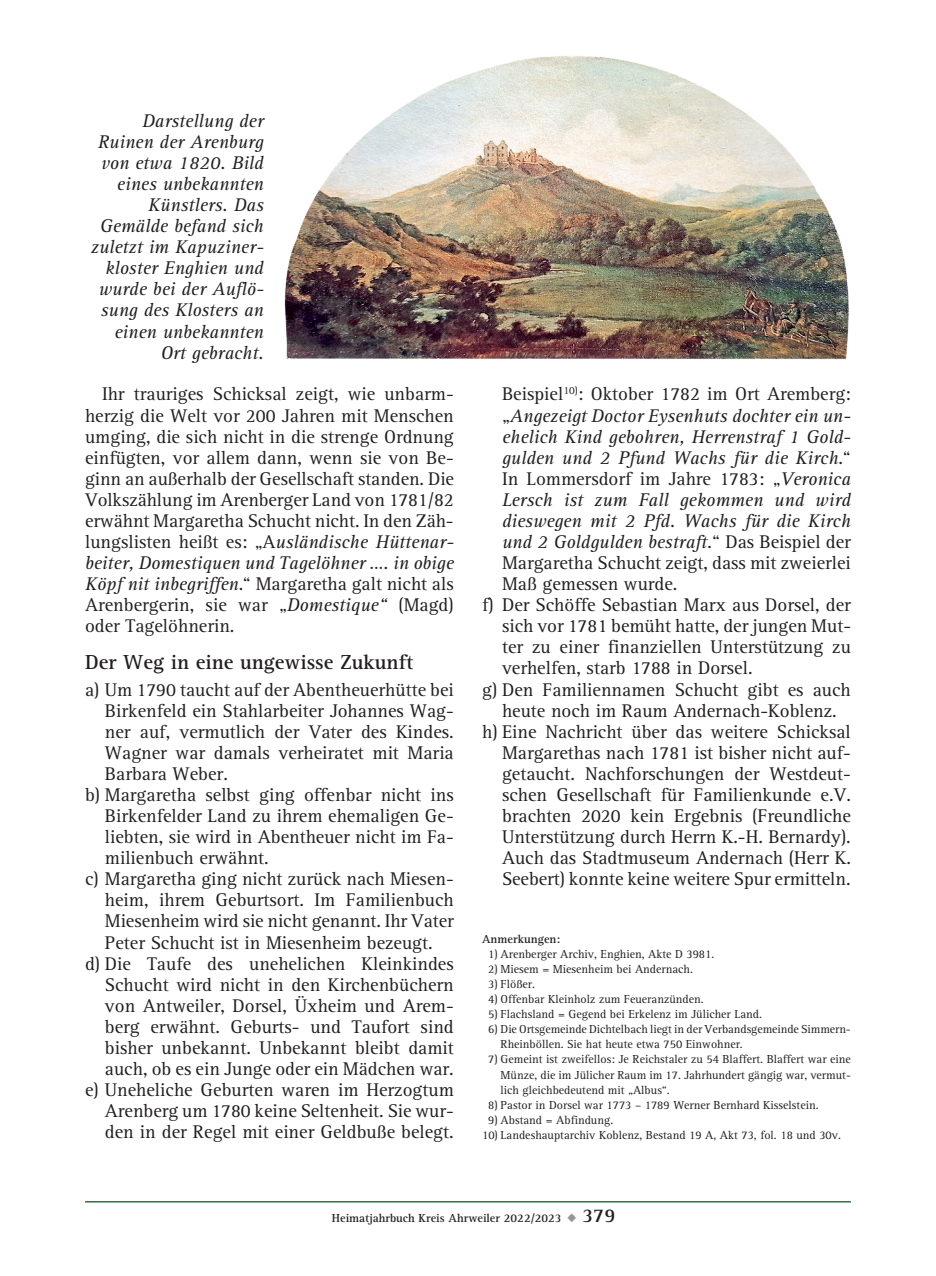
<style>
.page{position:relative;width:936px;height:1276px;background:#fff}
.page>*{position:absolute;margin:0;border:0;box-sizing:border-box;transform-origin:0 0}
.t1{font:700 21px "AT Rotis Serif";color:#231f20}
.t2{font:19px/21px "AT Rotis Serif";color:#231f20;text-align:justify}
.t3{font:italic 19px/21px "AT Rotis Serif";color:#231f20;text-align:right}
.t4{font:12px/15px "AT Rotis Serif";color:#231f20}
.t5{font:700 12px "AT Rotis Serif";color:#231f20}
.s1{font-style:italic}
.s2{font-style:normal}
.s3{color:#939598}
.s4{font-size:20px}
</style>
<div class="page">
<hr style="left:85px;top:1201px;width:765px;height:1px;background:#2d7143">
<img style="left:284px;top:56px;width:565px;height:303px">
<p class="t3" style="left:91px;top:111px;width:174px">Darstellung der<br>Ruinen der Arenburg von etwa 1820. Bild eines unbekannten<br>Künstlers. Das<br>Gemälde befand sich zuletzt im Kapuziner&shy;kloster Enghien und wurde bei der Auflö&shy;sung des Klosters an einen unbekannten<br>Ort gebracht.</p>
<p class="t2" style="left:85px;top:384px;width:370px;text-indent:17px">Ihr trauriges Schicksal zeigt, wie unbarm&shy;herzig die Welt vor 200 Jahren mit Menschen umging, die sich nicht in die strenge Ordnung einfügten, vor allem dann, wenn sie von Be&shy;ginn an außerhalb der Gesellschaft standen. Die Volkszählung im Arenberger Land von 1781/82 erwähnt Margaretha Schucht nicht. In den Zäh&shy;lungslisten heißt es: „A<span class="s1">usländische Hüttenar&shy;beiter, Domestiquen und Tagelöhner …. in obige Köpf nit inbegriffen</span>.“ Margaretha galt nicht als Arenbergerin, sie war „<span class="s1">Domestique“</span> (Magd) oder Tagelöhnerin.</p>
<p class="t1" style="left:85px;top:649px;width:329px">Der Weg in eine ungewisse Zukunft</p>
<p class="t2" style="left:85px;top:679px;width:370px">a) Um 1790 taucht auf der Abentheuerhütte bei</p>
<p class="t2" style="left:105px;top:700px;width:350px">Birkenfeld ein Stahlarbeiter Johannes Wag-</p>
<p class="t2" style="left:105px;top:721px;width:350px">ner auf, vermutlich der Vater des Kindes.</p>
<p class="t2" style="left:105px;top:742px;width:350px">Wagner war damals verheiratet mit Maria</p>
<p class="t2" style="left:105px;top:763px;width:124px">Barbara Weber.</p>
<p class="t2" style="left:85px;top:784px;width:370px">b) Margaretha selbst ging offenbar nicht ins</p>
<p class="t2" style="left:105px;top:806px;width:350px">Birkenfelder Land zu ihrem ehemaligen Ge-</p>
<p class="t2" style="left:105px;top:827px;width:350px">liebten, sie wird in Abentheuer nicht im Fa-</p>
<p class="t2" style="left:105px;top:848px;width:165px">milienbuch erwähnt.</p>
<p class="t2" style="left:85px;top:869px;width:370px">c) Margaretha ging nicht zurück nach Miesen-</p>
<p class="t2" style="left:105px;top:890px;width:350px">heim, ihrem Geburtsort. Im Familienbuch</p>
<p class="t2" style="left:105px;top:911px;width:350px">Miesenheim wird sie nicht genannt. Ihr Vater</p>
<p class="t2" style="left:105px;top:932px;width:329px">Peter Schucht ist in Miesenheim bezeugt.</p>
<p class="t2" style="left:85px;top:953px;width:370px">d) Die Taufe des unehelichen Kleinkindes</p>
<p class="t2" style="left:105px;top:974px;width:350px">Schucht wird nicht in den Kirchenbüchern</p>
<p class="t2" style="left:105px;top:995px;width:350px">von Antweiler, Dorsel, Üxheim und Arem-</p>
<p class="t2" style="left:105px;top:1016px;width:350px">berg erwähnt. Geburts- und Taufort sind</p>
<p class="t2" style="left:105px;top:1037px;width:350px">bisher unbekannt. Unbekannt bleibt damit</p>
<p class="t2" style="left:105px;top:1058px;width:350px">auch, ob es ein Junge oder ein Mädchen war.</p>
<p class="t2" style="left:85px;top:1079px;width:370px">e) Uneheliche Geburten waren im Herzogtum</p>
<p class="t2" style="left:105px;top:1101px;width:350px">Arenberg um 1780 keine Seltenheit. Sie wur-</p>
<p class="t2" style="left:105px;top:1122px;width:350px">den in der Regel mit einer Geldbuße belegt.</p>
<p class="t2" style="left:502px;top:384px;width:350px">Beispiel<sup>10)</sup>: Oktober 1782 im Ort Aremberg:</p>
<p class="t3" style="left:502px;top:405px;width:350px"><span class="s2">„</span>Angezeigt Doctor Eysenhuts dochter ein un-</p>
<p class="t3" style="left:502px;top:426px;width:350px">ehelich Kind gebohren, Herrenstraf 1 Gold-</p>
<p class="t3" style="left:502px;top:447px;width:350px">gulden und 2 Pfund Wachs für die Kirch<span class="s2">.“</span></p>
<p class="t2" style="left:502px;top:468px;width:350px">In Lommersdorf im Jahre 1783: „<span class="s1">Veronica</span></p>
<p class="t3" style="left:502px;top:490px;width:350px">Lersch ist zum Fall gekommen und wird</p>
<p class="t3" style="left:502px;top:511px;width:350px">dieswegen mit 2 Pfd. Wachs für die Kirch</p>
<p class="t3" style="left:502px;top:532px;width:350px">und 2 Goldgulden bestraft.<span class="s2">“ Das Beispiel der</span></p>
<p class="t2" style="left:502px;top:553px;width:350px">Margaretha Schucht zeigt, dass mit zweierlei</p>
<p class="t2" style="left:502px;top:574px;width:177px">Maß gemessen wurde.</p>
<p class="t2" style="left:482px;top:595px;width:370px">f) Der Schöffe Sebastian Marx aus Dorsel, der</p>
<p class="t2" style="left:502px;top:616px;width:350px">sich vor 1781 bemüht hatte, der jungen Mut-</p>
<p class="t2" style="left:502px;top:637px;width:350px">ter zu einer finanziellen Unterstützung zu</p>
<p class="t2" style="left:502px;top:658px;width:252px">verhelfen, starb 1788 in Dorsel.</p>
<p class="t2" style="left:482px;top:679px;width:370px">g) Den Familiennamen Schucht gibt es auch</p>
<p class="t2" style="left:502px;top:700px;width:336px">heute noch im Raum Andernach-Koblenz.</p>
<p class="t2" style="left:482px;top:721px;width:370px">h) Eine Nachricht über das weitere Schicksal</p>
<p class="t2" style="left:502px;top:742px;width:350px">Margarethas nach 1781 ist bisher nicht auf-</p>
<p class="t2" style="left:502px;top:763px;width:350px">getaucht. Nachforschungen der Westdeut-</p>
<p class="t2" style="left:502px;top:784px;width:350px">schen Gesellschaft für Familienkunde e.V.</p>
<p class="t2" style="left:502px;top:806px;width:350px">brachten 2020 kein Ergebnis (Freundliche</p>
<p class="t2" style="left:502px;top:827px;width:350px">Unterstützung durch Herrn K.-H. Bernardy).</p>
<p class="t2" style="left:502px;top:848px;width:350px">Auch das Stadtmuseum Andernach (Herr K.</p>
<p class="t2" style="left:502px;top:869px;width:350px">Seebert) konnte keine weitere Spur ermitteln.</p>
<p class="t5" style="left:482px;top:931px;width:80px">Anmerkungen:</p>
<p class="t4" style="left:488px;top:946px;width:228px">1) Arenberger Archiv, Enghien, Akte D 3981.</p>
<p class="t4" style="left:488px;top:961px;width:206px">2) Miesem = Miesenheim bei Andernach.</p>
<p class="t4" style="left:488px;top:977px;width:48px">3) Flößer.</p>
<p class="t4" style="left:488px;top:992px;width:217px">4) Offenbar Kleinholz zum Feueranzünden.</p>
<p class="t4" style="left:488px;top:1007px;width:275px">5) Flachsland = Gegend bei Erkelenz im Jülicher Land.</p>
<p class="t4" style="left:500px;top:1022px;width:352px;text-indent:-12px">6) Die Ortsgemeinde Dichtelbach liegt in der Verbandsgemeinde Simmern-<br>Rheinböllen. Sie hat heute etwa 750 Einwohner.</p>
<p class="t4" style="left:500px;top:1052px;width:352px;text-align:justify;text-indent:-12px">7) Gemeint ist zweifellos: Je Reichstaler zu 54 Blaffert. Blaffert war eine Münze, die im Jülicher Raum im 17. Jahrhundert gängig war, vermut&shy;lich gleichbedeutend mit „Albus“.</p>
<p class="t4" style="left:488px;top:1097px;width:332px">8) Pastor in Dorsel war 1773 – 1789 Werner Bernhard Kisselstein.</p>
<p class="t4" style="left:488px;top:1112px;width:126px">9) Abstand = Abfindung.</p>
<p class="t4" style="left:482px;top:1127px;width:360px">10) Landeshauptarchiv Koblenz, Bestand 19 A, Akt 73, fol. 18 und 30v.</p>
<p class="t5" style="left:332px;top:1210px;width:285px">Heimatjahrbuch Kreis Ahrweiler 2022/2023 <span class="s3">◆</span> <span class="s4">379</span></p>
</div>
